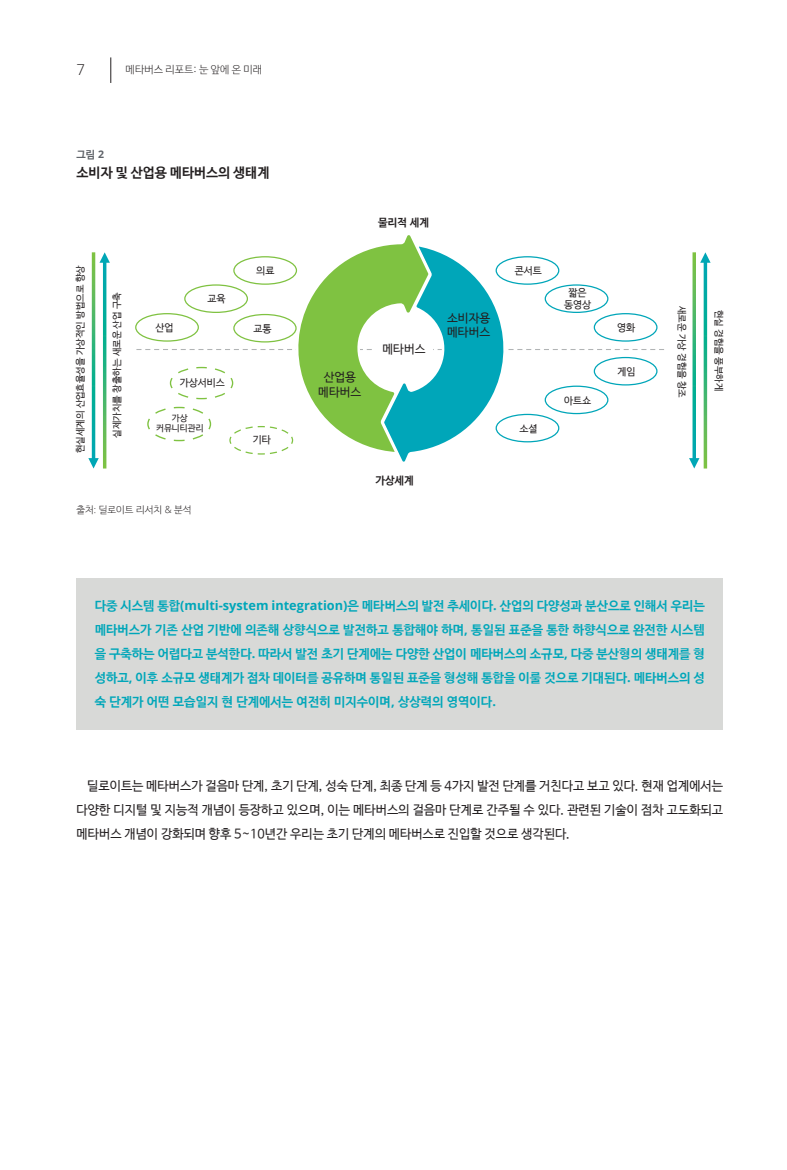
<style>
.page{position:relative;width:787px;height:1170px;background:#fff}
.page>*{position:absolute;margin:0;border:0;box-sizing:border-box;transform-origin:0 0}
.t1{font:300 15px "Open Sans";color:#231f20}
.t2{font:700 13.5px "Nanum Barun Gothic";color:#231f20}
.t3{font:700 12.75px/24px "Nanum Barun Gothic";color:#00a6b9;text-align:justify}
.t4{font:12.75px/24px "Nanum Barun Gothic";color:#231f20;text-align:justify}
.t5{font:12px/14.4px "Nanum Barun Gothic";color:#231f20;text-align:center}
.t6{font:700 10.8px "Nanum Barun Gothic";color:#231f20}
.t7{font:300 10.5px "Nanum Barun Gothic";color:#231f20}
.t8{font:700 10.5px "Nanum Barun Gothic";color:#5f6369}
.t9{font:10.2px/12.1px "Nanum Barun Gothic";color:#231f20;text-align:center}
.t10{font:300 9.75px "Nanum Barun Gothic";color:#231f20}
.t11{font:9.45px "Nanum Barun Gothic";color:#231f20}
.t12{font:8.85px/10.6px "Nanum Barun Gothic";color:#231f20;text-align:center}
.s1{font-family:"Open Sans"}
</style>
<div class="page">
<svg style="left:110px;top:57px;width:1px;height:26px"></svg>
<div style="left:77px;top:578px;width:646px;height:151px;background:#d8d9d7"></div>
<svg style="left:88px;top:252px;width:22px;height:216px"></svg>
<svg style="left:689px;top:252px;width:21px;height:216px"></svg>
<svg style="left:135px;top:235px;width:529px;height:227px"></svg>
<p class="t1" style="left:77px;top:59px;width:10px">7</p>
<p class="t7" style="left:126px;top:64px;width:138px">메타버스 리포트: 눈 앞에 온 미래</p>
<p class="t8" style="left:77px;top:149px;width:29px">그림 <span class="s1">2</span></p>
<p class="t2" style="left:77px;top:165px;width:194px">소비자 및 산업용 메타버스의 생태계</p>
<p class="t6" style="left:378px;top:217px;width:52px">물리적 세계</p>
<p class="t11" style="left:75px;top:453px;width:189px;rotate:-90deg">현실세계의 산업효율성을 가상적인 방법으로 향상</p>
<p class="t11" style="left:112px;top:437px;width:147px;rotate:-90deg">실제가치를 창출하는 새로운 산업 구축</p>
<p class="t9" style="left:155px;top:321px;width:20px">산업</p>
<p class="t9" style="left:207px;top:293px;width:20px">교육</p>
<p class="t9" style="left:180px;top:377px;width:47px">가상서비스</p>
<p class="t12" style="left:156px;top:413px;width:49px">가상 커뮤니티관리</p>
<p class="t10" style="left:77px;top:504px;width:117px">출처<span class="s1">:</span> 딜로이트 리서치 <span class="s1">&amp;</span> 분석</p>
<p class="t9" style="left:256px;top:265px;width:20px">의료</p>
<p class="t9" style="left:515px;top:265px;width:29px">콘서트</p>
<p class="t9" style="left:253px;top:323px;width:20px">교통</p>
<p class="t9" style="left:253px;top:434px;width:20px">기타</p>
<p class="t5" style="left:318px;top:370px;width:44px">산업용 메타버스</p>
<p class="t5" style="left:382px;top:342px;width:44px">메타버스</p>
<p class="t5" style="left:447px;top:311px;width:44px;text-align:left">소비자용 메타버스</p>
<p class="t6" style="left:375px;top:475px;width:40px">가상세계</p>
<p class="t9" style="left:519px;top:423px;width:20px">소셜</p>
<p class="t9" style="left:564px;top:287px;width:29px">짧은 동영상</p>
<p class="t9" style="left:564px;top:395px;width:29px">아트쇼</p>
<p class="t9" style="left:617px;top:322px;width:20px">영화</p>
<p class="t9" style="left:617px;top:366px;width:20px">게임</p>
<p class="t11" style="left:686px;top:306px;width:94px;rotate:90deg">새로운 가상 경험을 창조</p>
<p class="t11" style="left:723px;top:310px;width:83px;rotate:90deg">현실 경험을 풍부하게</p>
<p class="t3" style="left:95px;top:594px;width:612px">다중 시스템 통합<span class="s1">(multi-system integration)</span>은 메타버스의 발전 추세이다<span class="s1">.</span> 산업의 다양성과 분산으로 인해서 우리는 메타버스가 기존 산업 기반에 의존해 상향식으로 발전하고 통합해야 하며<span class="s1">,</span> 통일된 표준을 통한 하향식으로 완전한 시스템 을 구축하는 어렵다고 분석한다<span class="s1">.</span> 따라서 발전 초기 단계에는 다양한 산업이 메타버스의 소규모<span class="s1">,</span> 다중 분산형의 생태계를 형 성하고<span class="s1">,</span> 이후 소규모 생태계가 점차 데이터를 공유하며 통일된 표준을 형성해 통합을 이룰 것으로 기대된다<span class="s1">.</span> 메타버스의 성 숙 단계가 어떤 모습일지 현 단계에서는 여전히 미지수이며<span class="s1">,</span> 상상력의 영역이다<span class="s1">.</span></p>
<p class="t4" style="left:77px;top:774px;width:648px;text-indent:11px">딜로이트는 메타버스가 걸음마 단계, 초기 단계, 성숙 단계, 최종 단계 등 4가지 발전 단계를 거친다고 보고 있다. 현재 업계에서는 다양한 디지털 및 지능적 개념이 등장하고 있으며, 이는 메타버스의 걸음마 단계로 간주될 수 있다. 관련된 기술이 점차 고도화되고 메타버스 개념이 강화되며 향후 5~10년간 우리는 초기 단계의 메타버스로 진입할 것으로 생각된다.</p>
</div>
